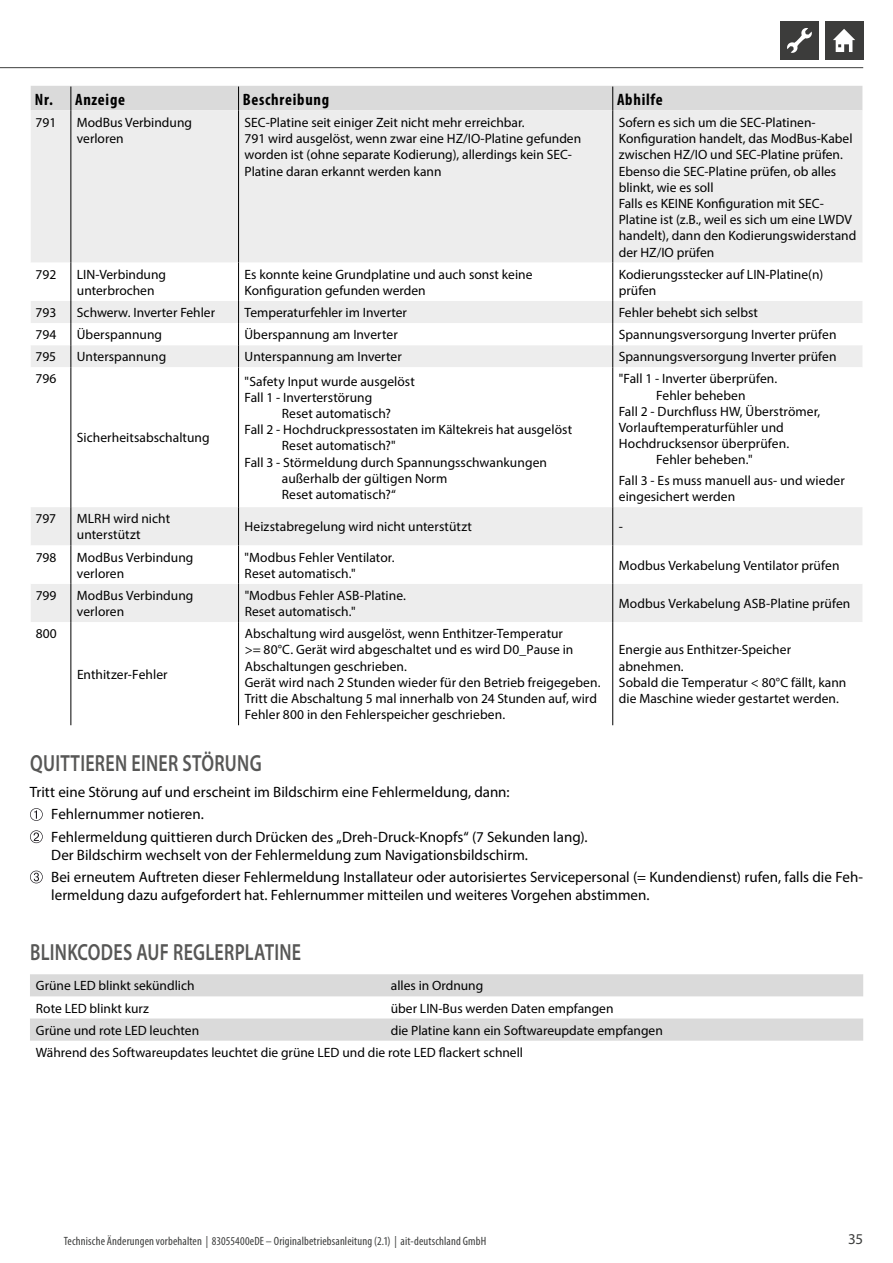
<style>
.page{position:relative;width:893px;height:1263px;background:#fff}
.page>*{position:absolute;margin:0;border:0;box-sizing:border-box;transform-origin:0 0}
.t1{font:600 23.4px "Myriad Pro";letter-spacing:.015em;color:#575756;scale:.77 1}
.t2{font:700 condensed 16.5px "Myriad Pro";letter-spacing:.045em;color:#000}
.t3{font:15px/22.2px "Myriad Pro";color:#000}
.t4{font:15px "Myriad Pro";color:#3d3e3d}
.t5{font:13.5px/16.2px "Myriad Pro";color:#000}
.t6{font:condensed 12px "Myriad Pro";letter-spacing:.01em;color:#3d3e3d}
</style>
<div class="page">
<div style="left:780px;top:21px;width:39px;height:39px;background:#3c3c3b"></div>
<svg style="left:787px;top:28px;width:25px;height:25px"></svg>
<div style="left:825px;top:21px;width:38px;height:39px;background:#3c3c3b"></div>
<svg style="left:833px;top:29px;width:22px;height:23px"></svg>
<hr style="left:0;top:67px;width:863px;height:1px;background:#3d3e3d">
<div style="left:31px;top:110px;width:831px;height:153px;background:#ededed"></div>
<svg style="left:31px;top:263px;width:831px;height:462px"></svg>
<svg style="left:71px;top:301px;width:1px;height:66px"></svg>
<svg style="left:238px;top:301px;width:1px;height:66px"></svg>
<svg style="left:612px;top:301px;width:1px;height:66px"></svg>
<hr style="left:71px;top:367px;width:1px;height:140px;background:#000">
<hr style="left:238px;top:367px;width:1px;height:140px;background:#000">
<hr style="left:612px;top:367px;width:1px;height:140px;background:#000">
<hr style="left:71px;top:507px;width:1px;height:38px;background:#000">
<hr style="left:238px;top:507px;width:1px;height:38px;background:#000">
<hr style="left:612px;top:507px;width:1px;height:38px;background:#000">
<hr style="left:71px;top:545px;width:1px;height:39px;background:#000">
<hr style="left:238px;top:545px;width:1px;height:39px;background:#000">
<hr style="left:612px;top:545px;width:1px;height:39px;background:#000">
<hr style="left:71px;top:584px;width:1px;height:38px;background:#000">
<hr style="left:238px;top:584px;width:1px;height:38px;background:#000">
<hr style="left:612px;top:584px;width:1px;height:38px;background:#000">
<hr style="left:71px;top:622px;width:1px;height:103px;background:#000">
<hr style="left:238px;top:622px;width:1px;height:103px;background:#000">
<hr style="left:612px;top:622px;width:1px;height:103px;background:#000">
<hr style="left:71px;top:110px;width:1px;height:153px;background:#000">
<hr style="left:238px;top:110px;width:1px;height:153px;background:#000">
<hr style="left:612px;top:110px;width:1px;height:153px;background:#000">
<hr style="left:71px;top:263px;width:1px;height:38px;background:#000">
<hr style="left:238px;top:263px;width:1px;height:38px;background:#000">
<hr style="left:612px;top:263px;width:1px;height:38px;background:#000">
<div style="left:31px;top:86px;width:831px;height:24px;background:#dadada"></div>
<svg style="left:30px;top:808px;width:13px;height:13px"></svg>
<svg style="left:30px;top:830px;width:13px;height:13px"></svg>
<svg style="left:30px;top:871px;width:13px;height:12px"></svg>
<svg style="left:30px;top:974px;width:833px;height:67px;fill:#dadada"></svg>
<p class="t2" style="left:35px;top:89px;width:92px">Nr. Anzeige</p>
<p class="t2" style="left:243px;top:89px;width:88px">Beschreibung</p>
<p class="t2" style="left:617px;top:89px;width:47px">Abhilfe</p>
<p class="t5" style="left:36px;top:114px;width:22px">791</p>
<p class="t5" style="left:77px;top:114px;width:117px">ModBus Verbindung verloren</p>
<p class="t5" style="left:245px;top:114px;width:338px">SEC-Platine seit einiger Zeit nicht mehr erreichbar.<br>791 wird ausgelöst, wenn zwar eine HZ/IO-Platine gefunden worden ist (ohne separate Kodierung), allerdings kein SEC-Platine daran erkannt werden kann</p>
<p class="t5" style="left:619px;top:114px;width:239px">Sofern es sich um die SEC-Platinen-Konfiguration handelt, das ModBus-Kabel zwischen HZ/IO und SEC-Platine prüfen.<br>Ebenso die SEC-Platine prüfen, ob alles blinkt, wie es soll<br>Falls es KEINE Konfiguration mit SEC-Platine ist (z.B., weil es sich um eine LWDV handelt), dann den Kodierungswiderstand der HZ/IO prüfen</p>
<p class="t5" style="left:36px;top:266px;width:22px">792</p>
<p class="t5" style="left:77px;top:266px;width:91px">LIN-Verbindung unterbrochen</p>
<p class="t5" style="left:245px;top:266px;width:289px">Es konnte keine Grundplatine und auch sonst keine<br>Konfiguration gefunden werden</p>
<p class="t5" style="left:619px;top:266px;width:206px">Kodierungsstecker auf LIN-Platine(n) prüfen</p>
<p class="t5" style="left:36px;top:304px;width:22px">793</p>
<p class="t5" style="left:77px;top:304px;width:140px">Schwerw. Inverter Fehler</p>
<p class="t5" style="left:245px;top:304px;width:164px">Temperaturfehler im Inverter</p>
<p class="t5" style="left:619px;top:304px;width:141px">Fehler behebt sich selbst</p>
<p class="t5" style="left:36px;top:326px;width:22px">794</p>
<p class="t5" style="left:77px;top:326px;width:87px">Überspannung</p>
<p class="t5" style="left:245px;top:326px;width:155px">Überspannung am Inverter</p>
<p class="t5" style="left:619px;top:326px;width:219px">Spannungsversorgung Inverter prüfen</p>
<p class="t5" style="left:36px;top:348px;width:22px">795</p>
<p class="t5" style="left:77px;top:348px;width:91px">Unterspannung</p>
<p class="t5" style="left:245px;top:348px;width:159px">Unterspannung am Inverter</p>
<p class="t5" style="left:619px;top:348px;width:219px">Spannungsversorgung Inverter prüfen</p>
<p class="t5" style="left:36px;top:371px;width:22px">796</p>
<p class="t5" style="left:619px;top:371px;width:160px">"Fall 1 - Inverter überprüfen.</p>
<p class="t5" style="left:656px;top:387px;width:91px">Fehler beheben</p>
<p class="t5" style="left:619px;top:403px;width:203px">Fall 2 - Durchfluss HW, Überströmer,</p>
<p class="t5" style="left:619px;top:419px;width:166px">Vorlauftemperaturfühler und</p>
<p class="t5" style="left:619px;top:435px;width:172px">Hochdrucksensor überprüfen.</p>
<p class="t5" style="left:656px;top:452px;width:98px">Fehler beheben."</p>
<p class="t5" style="left:619px;top:472px;width:227px">Fall 3 - Es muss manuell aus- und wieder eingesichert werden</p>
<p class="t5" style="left:245px;top:373px;width:172px">"Safety Input wurde ausgelöst</p>
<p class="t5" style="left:245px;top:389px;width:129px">Fall 1 - Inverterstörung</p>
<p class="t5" style="left:282px;top:405px;width:111px">Reset automatisch?</p>
<p class="t5" style="left:245px;top:421px;width:329px">Fall 2 - Hochdruckpressostaten im Kältekreis hat ausgelöst</p>
<p class="t5" style="left:282px;top:437px;width:115px">Reset automatisch?"</p>
<p class="t5" style="left:245px;top:454px;width:304px">Fall 3 - Störmeldung durch Spannungsschwankungen</p>
<p class="t5" style="left:282px;top:470px;width:167px">außerhalb der gültigen Norm</p>
<p class="t5" style="left:282px;top:486px;width:116px">Reset automatisch?“</p>
<p class="t5" style="left:77px;top:429px;width:134px">Sicherheitsabschaltung</p>
<p class="t5" style="left:36px;top:510px;width:22px">797</p>
<p class="t5" style="left:77px;top:510px;width:95px">MLRH wird nicht unterstützt</p>
<p class="t5" style="left:245px;top:518px;width:229px">Heizstabregelung wird nicht unterstützt</p>
<p class="t5" style="left:619px;top:518px;width:6px">-</p>
<p class="t5" style="left:36px;top:549px;width:22px">798</p>
<p class="t5" style="left:77px;top:549px;width:118px">ModBus Verbindung verloren</p>
<p class="t5" style="left:245px;top:549px;width:151px">"Modbus Fehler Ventilator.<br>Reset automatisch."</p>
<p class="t5" style="left:619px;top:557px;width:222px">Modbus Verkabelung Ventilator prüfen</p>
<p class="t5" style="left:36px;top:587px;width:22px">799</p>
<p class="t5" style="left:77px;top:587px;width:118px">ModBus Verbindung verloren</p>
<p class="t5" style="left:245px;top:587px;width:163px">"Modbus Fehler ASB-Platine.<br>Reset automatisch."</p>
<p class="t5" style="left:619px;top:595px;width:233px">Modbus Verkabelung ASB-Platine prüfen</p>
<p class="t5" style="left:36px;top:625px;width:23px">800</p>
<p class="t5" style="left:77px;top:666px;width:92px">Enthitzer-Fehler</p>
<p class="t5" style="left:245px;top:625px;width:357px">Abschaltung wird ausgelöst, wenn Enthitzer-Temperatur<br>&gt;= 80°C. Gerät wird abgeschaltet und es wird D0_Pause in Abschaltungen geschrieben.<br>Gerät wird nach 2 Stunden wieder für den Betrieb freigegeben.<br>Tritt die Abschaltung 5 mal innerhalb von 24 Stunden auf, wird Fehler 800 in den Fehlerspeicher geschrieben.</p>
<p class="t5" style="left:619px;top:642px;width:229px">Energie aus Enthitzer-Speicher abnehmen.<br>Sobald die Temperatur &lt; 80°C fällt, kann die Maschine wieder gestartet werden.</p>
<h1 class="t1" style="left:30px;top:748px;width:302px">QUITTIEREN EINER STÖRUNG</h1>
<p class="t3" style="left:51px;top:781px;width:538px;text-indent:-21px">Tritt eine Störung auf und erscheint im Bildschirm eine Fehlermeldung, dann:<br>Fehlernummer notieren.<br>Fehlermeldung quittieren durch Drücken des „Dreh-Druck-Knopfs“ (7 Sekunden lang).</p>
<p class="t3" style="left:51px;top:843px;width:813px">Der Bildschirm wechselt von der Fehlermeldung zum Navigationsbildschirm.<br>Bei erneutem Auftreten dieser Fehlermeldung Installateur oder autorisiertes Servicepersonal (= Kundendienst) rufen, falls die Feh-</p>
<p class="t3" style="left:51px;top:883px;width:600px">lermeldung dazu aufgefordert hat. Fehlernummer mitteilen und weiteres Vorgehen abstimmen.</p>
<h1 class="t1" style="left:30px;top:937px;width:354px">BLINKCODES AUF REGLERPLATINE</h1>
<p class="t5" style="left:36px;top:977px;width:160px">Grüne LED blinkt sekündlich</p>
<p class="t5" style="left:391px;top:977px;width:94px">alles in Ordnung</p>
<p class="t5" style="left:36px;top:1000px;width:114px">Rote LED blinkt kurz</p>
<p class="t5" style="left:391px;top:1000px;width:224px">über LIN-Bus werden Daten empfangen</p>
<p class="t5" style="left:36px;top:1022px;width:165px">Grüne und rote LED leuchten</p>
<p class="t5" style="left:36px;top:1019px;width:628px;line-height:22.2px;text-indent:355px">die Platine kann ein Softwareupdate empfangen<br>Während des Softwareupdates leuchtet die grüne LED und die rote LED flackert schnell</p>
<p class="t6" style="left:64px;top:1233px;width:424px">Technische Änderungen vorbehalten | 83055400eDE – Originalbetriebsanleitung (2.1) | ait-deutschland GmbH</p>
<p class="t4" style="left:848px;top:1229px;width:16px">35</p>
</div>
